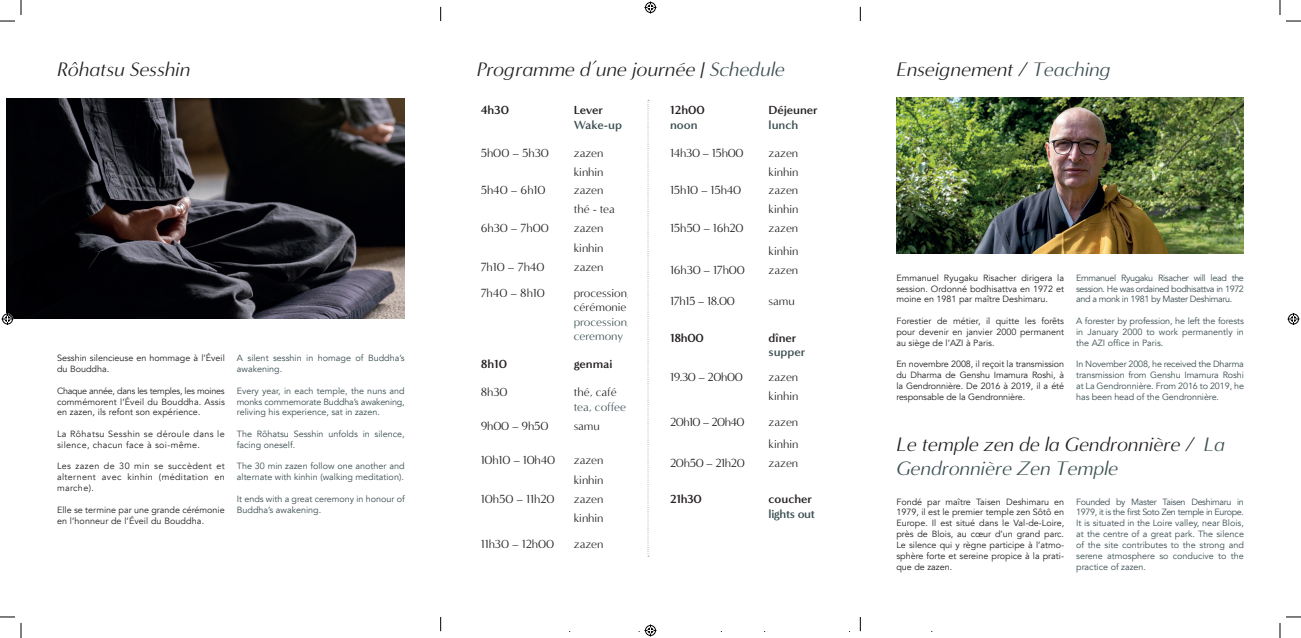
<style>
.page{position:relative;width:1301px;height:638px;background:#fff}
.page>*{position:absolute;margin:0;border:0;box-sizing:border-box;transform-origin:0 0}
.t1{font:italic 20px/24px "Minerva Modern";color:#231f20}
.t2{font:12px/18.9px "Minerva Modern";color:#231f20}
.t3{font:700 12px "Minerva Modern";color:#231f20}
.t4{font:12px "Minerva Modern";letter-spacing:-.025em;color:#231f20}
.t5{font:12px/14.4px "Minerva Modern";color:#3b4e51}
.t6{font:700 12px "Minerva Modern";color:#3b4e51}
.t7{font:12px "Minerva Modern";letter-spacing:-.02em;color:#231f20}
.t8{font:12px "Minerva Modern";letter-spacing:-.04em;color:#231f20}
.t9{font:700 12px "Minerva Modern";letter-spacing:-.025em;color:#3b4e51}
.t10{font:9px/10.8px "Avenir";color:#3b4e51;text-align:justify}
.t11{font:9px/10.8px "Avenir";color:#231f20;text-align:justify}
.t12{font:9px/10.8px "Avenir";letter-spacing:.04em;color:#231f20}
.s1{color:#3b4e51}
</style>
<div class="page">
<img style="left:7px;top:98px;width:398px;height:220px">
<img style="left:896px;top:98px;width:348px;height:155px">
<svg style="left:440px;top:617px;width:1px;height:13px"></svg>
<svg style="left:440px;top:7px;width:1px;height:14px"></svg>
<svg style="left:860px;top:617px;width:1px;height:13px"></svg>
<svg style="left:860px;top:7px;width:1px;height:14px"></svg>
<svg style="left:1286px;top:20px;width:15px;height:2px"></svg>
<svg style="left:1286px;top:616px;width:15px;height:1px"></svg>
<svg style="left:0;top:0;width:22px;height:22px"></svg>
<svg style="left:0;top:616px;width:22px;height:21px"></svg>
<svg style="left:1279px;top:0;width:1px;height:15px"></svg>
<svg style="left:1279px;top:623px;width:1px;height:14px"></svg>
<svg style="left:644px;top:2px;width:12px;height:12px"></svg>
<svg style="left:638px;top:100px;width:18px;height:536px"></svg>
<svg style="left:2px;top:313px;width:12px;height:12px"></svg>
<svg style="left:1287px;top:313px;width:12px;height:12px"></svg>
<h1 class="t1" style="left:57px;top:54px;width:135px">Rôhatsu Sesshin</h1>
<p class="t11" style="left:57px;top:353px;width:169px">Sesshin silencieuse en hommage à l’Éveil du Bouddha.</p>
<p class="t11" style="left:57px;top:385px;width:169px">Chaque année, dans les temples, les moines commémorent l’Éveil du Bouddha. Assis en zazen, ils refont son expérience.</p>
<p class="t12" style="left:57px;top:428px;width:169px">La Rôhatsu Sesshin se déroule dans le silence, chacun face à soi-même.</p>
<p class="t11" style="left:57px;top:461px;width:169px">Les zazen de 30 min se succèdent et alternent avec kinhin (méditation en marche).</p>
<p class="t11" style="left:57px;top:504px;width:169px">Elle se termine par une grande cérémonie en l’honneur de l’Éveil du Bouddha.</p>
<p class="t10" style="left:237px;top:353px;width:169px">A silent sesshin in homage of Buddha’s awakening.</p>
<p class="t10" style="left:237px;top:385px;width:169px">Every year, in each temple, the nuns and monks commemorate Buddha’s awakening, reliving his experience, sat in zazen.</p>
<p class="t10" style="left:237px;top:428px;width:169px">The Rôhatsu Sesshin unfolds in silence, facing oneself.</p>
<p class="t10" style="left:237px;top:461px;width:169px">The 30 min zazen follow one another and alternate with kinhin (walking meditation).</p>
<p class="t10" style="left:237px;top:493px;width:169px">It ends with a great ceremony in honour of<br>Buddha’s awakening.</p>
<h1 class="t1" style="left:477px;top:54px;width:310px">Programme d’une journée | <span class="s1">Schedule</span></h1>
<h2 class="t3" style="left:481px;top:103px;width:30px">4h30</h2>
<h2 class="t3" style="left:574px;top:103px;width:31px">Lever</h2>
<h2 class="t6" style="left:574px;top:117px;width:50px">Wake‐up</h2>
<h2 class="t2" style="left:481px;top:143px;width:70px">5h00 – 5h30</h2>
<h2 class="t2" style="left:574px;top:143px;width:31px">zazen kinhin</h2>
<h2 class="t2" style="left:481px;top:181px;width:66px">5h40 – 6h10</h2>
<h2 class="t2" style="left:574px;top:181px;width:43px">zazen thé ‐ tea</h2>
<h2 class="t2" style="left:481px;top:219px;width:70px">6h30 – 7h00</h2>
<h2 class="t2" style="left:574px;top:218px;width:31px;line-height:19.7px">zazen kinhin</h2>
<h2 class="t2" style="left:481px;top:257px;width:65px">7h10 – 7h40</h2>
<h2 class="t2" style="left:574px;top:257px;width:31px">zazen</h2>
<h2 class="t2" style="left:481px;top:283px;width:66px">7h40 – 8h10</h2>
<h2 class="t2" style="left:574px;top:286px;width:62px;line-height:14.4px">procession, cérémonie /</h2>
<h2 class="t5" style="left:574px;top:314px;width:58px">procession, ceremony</h2>
<h2 class="t3" style="left:481px;top:357px;width:28px">8h10</h2>
<h2 class="t3" style="left:574px;top:357px;width:40px">genmai</h2>
<h2 class="t2" style="left:481px;top:383px;width:28px">8h30</h2>
<h2 class="t2" style="left:574px;top:383px;width:45px">thé, café</h2>
<h2 class="t5" style="left:574px;top:399px;width:54px">tea, coffee</h2>
<h2 class="t2" style="left:481px;top:416px;width:69px">9h00 – 9h50</h2>
<h2 class="t2" style="left:574px;top:416px;width:28px">samu</h2>
<h2 class="t2" style="left:481px;top:450px;width:76px">10h10 – 10h40</h2>
<h2 class="t2" style="left:574px;top:449px;width:31px;line-height:20.6px">zazen kinhin</h2>
<h2 class="t2" style="left:481px;top:489px;width:75px">10h50 – 11h20</h2>
<h2 class="t2" style="left:574px;top:489px;width:31px">zazen kinhin</h2>
<h2 class="t2" style="left:481px;top:534px;width:75px">11h30 – 12h00</h2>
<h2 class="t2" style="left:574px;top:534px;width:31px">zazen</h2>
<h2 class="t3" style="left:670px;top:103px;width:36px">12h00</h2>
<h2 class="t6" style="left:670px;top:117px;width:29px">noon</h2>
<h2 class="t3" style="left:768px;top:103px;width:51px">Déjeuner</h2>
<h2 class="t6" style="left:768px;top:117px;width:31px">lunch</h2>
<h2 class="t7" style="left:670px;top:145px;width:75px">14h30 – 15h00</h2>
<h2 class="t2" style="left:768px;top:143px;width:31px">zazen kinhin</h2>
<h2 class="t2" style="left:670px;top:181px;width:73px">15h10 – 15h40</h2>
<h2 class="t2" style="left:768px;top:181px;width:31px">zazen kinhin</h2>
<h2 class="t2" style="left:670px;top:219px;width:75px">15h50 – 16h20</h2>
<h2 class="t2" style="left:768px;top:217px;width:31px;line-height:22.5px">zazen kinhin</h2>
<h2 class="t2" style="left:670px;top:260px;width:76px">16h30 – 17h00</h2>
<h2 class="t2" style="left:768px;top:260px;width:31px">zazen</h2>
<h2 class="t4" style="left:670px;top:294px;width:66px">17h15 – 18.00</h2>
<h2 class="t2" style="left:768px;top:291px;width:28px">samu</h2>
<h2 class="t3" style="left:670px;top:330px;width:35px">18h00</h2>
<h2 class="t3" style="left:768px;top:330px;width:29px">dîner</h2>
<h2 class="t6" style="left:768px;top:345px;width:38px">supper</h2>
<h2 class="t4" style="left:670px;top:369px;width:74px">19.30 – 20h00</h2>
<h2 class="t2" style="left:768px;top:367px;width:31px">zazen kinhin</h2>
<h2 class="t8" style="left:670px;top:414px;width:76px">20h10 – 20h40</h2>
<h2 class="t2" style="left:768px;top:410px;width:31px;line-height:22.7px">zazen kinhin</h2>
<h2 class="t4" style="left:670px;top:456px;width:76px">20h50 – 21h20</h2>
<h2 class="t2" style="left:768px;top:454px;width:31px">zazen</h2>
<h2 class="t3" style="left:670px;top:491px;width:33px">21h30</h2>
<h2 class="t3" style="left:768px;top:491px;width:45px">coucher</h2>
<h2 class="t9" style="left:768px;top:506px;width:48px">lights out</h2>
<h1 class="t1" style="left:896px;top:54px;width:216px">Enseignement / <span class="s1">Teaching</span></h1>
<p class="t11" style="left:896px;top:272px;width:169px">Emmanuel Ryugaku Risacher dirigera la session. Ordonné bodhisattva en 1972 et moine en 1981 par maître Deshimaru.</p>
<p class="t11" style="left:896px;top:315px;width:169px">Forestier de métier, il quitte les forêts pour devenir en janvier 2000 permanent au siège de l’AZI à Paris.</p>
<p class="t11" style="left:896px;top:359px;width:169px">En novembre 2008, il reçoit la transmission du Dharma de Genshu Imamura Roshi, à la Gendronnière. De 2016 à 2019, il a été responsable de la Gendronnière.</p>
<p class="t10" style="left:1076px;top:272px;width:169px">Emmanuel Ryugaku Risacher will lead the session. He was ordained bodhisattva in 1972 and a monk in 1981 by Master Deshimaru.</p>
<p class="t10" style="left:1076px;top:315px;width:169px">A forester by profession, he left the forests in January 2000 to work permanently in the AZI office in Paris.</p>
<p class="t10" style="left:1076px;top:359px;width:169px">In November 2008, he received the Dharma transmission from Genshu Imamura Roshi at La Gendronnière. From 2016 to 2019, he has been head of the Gendronnière.</p>
<h1 class="t1" style="left:896px;top:429px;width:330px">Le temple zen de la Gendronnière / <span class="s1">La<br>Gendronnière Zen Temple</span></h1>
<p class="t11" style="left:896px;top:496px;width:169px">Fondé par maître Taisen Deshimaru en 1979, il est le premier temple zen Sôtô en Europe. Il est situé dans le Val-de-Loire, près de Blois, au cœur d’un grand parc.<br>Le silence qui y règne participe à l’atmo&shy;sphère forte et sereine propice à la prati&shy;que de zazen.</p>
<p class="t10" style="left:1076px;top:496px;width:169px">Founded by Master Taisen Deshimaru in 1979, it is the first Soto Zen temple in Europe.<br>It is situated in the Loire valley, near Blois, at the centre of a great park. The silence of the site contributes to the strong and serene atmosphere so conducive to the practice of zazen.</p>
</div>
